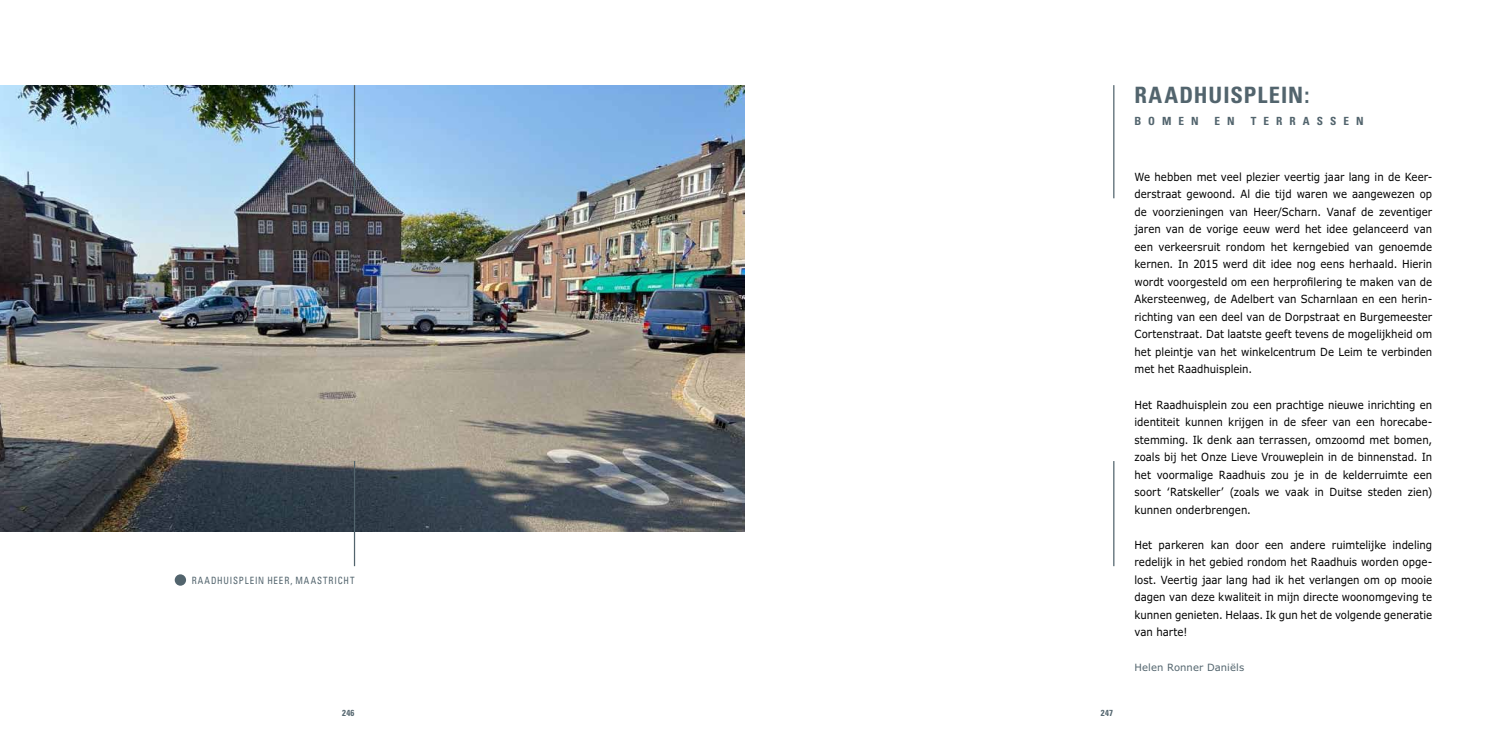
<style>
.page{position:relative;width:1489px;height:745px;background:#fff}
.page>*{position:absolute;margin:0;border:0;box-sizing:border-box;transform-origin:0 0}
.t1{font:700 condensed 22.5px "Univers";letter-spacing:.045em;color:#52646d}
.t2{font:11.25px/17.5px "Verdana Pro";color:#000;text-align:justify;scale:.9 1}
.t3{font:700 condensed 11.25px "Univers";letter-spacing:.62em;color:#52646d}
.t4{font:condensed 10px "Univers";letter-spacing:.095em;color:#52646d;scale:.9 1}
.t5{font:10px "Verdana Pro";letter-spacing:.01em;color:#52646d}
.t6{font:700 condensed 8.75px "Univers";letter-spacing:.04em;color:#52646d}
</style>
<div class="page">
<img style="left:0;top:85px;width:744px;height:445px">
<hr style="left:354px;top:460px;width:1px;height:105px;background:#52646d">
<hr style="left:354px;top:85px;width:1px;height:113px;background:#52646d">
<hr style="left:1113px;top:460px;width:1px;height:105px;background:#52646d">
<hr style="left:1113px;top:85px;width:1px;height:113px;background:#52646d">
<div style="left:175px;top:574px;width:11px;height:11px;background:#52646d;border-radius:50%"></div>
<p class="t4" style="left:192px;top:573px;width:182px">RAADHUISPLEIN HEER, MAASTRICHT</p>
<p class="t6" style="left:342px;top:707px;width:14px">246</p>
<p class="t6" style="left:1100px;top:707px;width:14px">247</p>
<h1 class="t1" style="left:1134px;top:81px;width:176px">RAADHUISPLEIN:</h1>
<p class="t3" style="left:1134px;top:114px;width:66px">BOMEN</p>
<p class="t3" style="left:1214px;top:114px;width:22px">E N</p>
<p class="t3" style="left:1250px;top:114px;width:114px">TERRASSEN</p>
<p class="t2" style="left:1134px;top:168px;width:332px">We hebben met veel plezier veertig jaar lang in de Keer&shy;derstraat gewoond. Al die tijd waren we aangewezen op de voorzieningen van Heer/Scharn. Vanaf de zeventiger jaren van de vorige eeuw werd het idee gelanceerd van een verkeersruit rondom het kerngebied van genoemde kernen. In 2015 werd dit idee nog eens herhaald. Hierin wordt voorgesteld om een herprofilering te maken van de Akersteenweg, de Adelbert van Scharnlaan en een herin&shy;richting van een deel van de Dorpstraat en Burgemeester Cortenstraat. Dat laatste geeft tevens de mogelijkheid om het pleintje van het winkelcentrum De Leim te verbinden met het Raadhuisplein.</p>
<p class="t2" style="left:1134px;top:395px;width:332px">Het Raadhuisplein zou een prachtige nieuwe inrichting en identiteit kunnen krijgen in de sfeer van een horecabe&shy;stemming. Ik denk aan terrassen, omzoomd met bomen, zoals bij het Onze Lieve Vrouweplein in de binnenstad. In het voormalige Raadhuis zou je in de kelderruimte een soort ‘Ratskeller’ (zoals we vaak in Duitse steden zien) kunnen onderbrengen.</p>
<p class="t2" style="left:1134px;top:535px;width:332px">Het parkeren kan door een andere ruimtelijke indeling redelijk in het gebied rondom het Raadhuis worden opge&shy;lost. Veertig jaar lang had ik het verlangen om op mooie dagen van deze kwaliteit in mijn directe woonomgeving te kunnen genieten. Helaas. Ik gun het de volgende generatie van harte!</p>
<p class="t5" style="left:1134px;top:660px;width:111px">Helen Ronner Daniëls</p>
</div>
